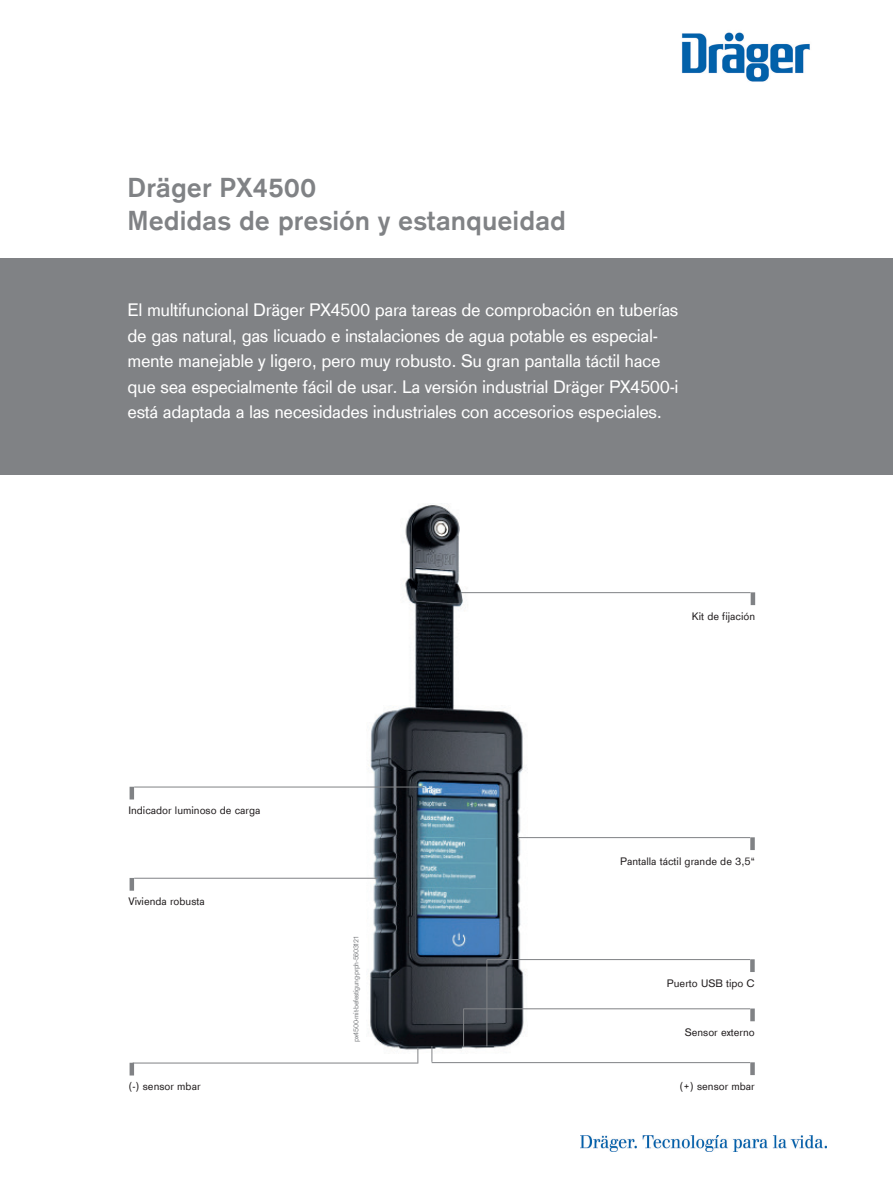
<style>
.page{position:relative;width:893px;height:1191px;background:#fff}
.page>*{position:absolute;margin:0;border:0;box-sizing:border-box;transform-origin:0 0}
.t1{font:700 28.5px/33px "Draeger San";color:#808285}
.t2{font:18.75px/25.5px "Draeger San";letter-spacing:-.02em;color:#fff}
.t3{font:11.25px "Draeger San";color:#231f20}
.t4{font:7.5px "Draeger San";letter-spacing:-.05em;color:#808285}
</style>
<div class="page">
<img style="left:580px;top:1135px;width:246px;height:16px">
<img style="left:300px;top:503px;width:343px;height:551px">
<div style="left:0;top:258px;width:893px;height:217px;background:#808285"></div>
<hr style="left:130px;top:878px;width:4px;height:12px;background:#808285">
<hr style="left:134px;top:878px;width:243px;height:1px;background:#808285">
<hr style="left:751px;top:592px;width:4px;height:13px;background:#808285">
<hr style="left:461px;top:592px;width:290px;height:1px;background:#808285">
<hr style="left:130px;top:786px;width:4px;height:13px;background:#808285">
<hr style="left:134px;top:786px;width:289px;height:1px;background:#808285">
<svg style="left:418px;top:1047px;width:1px;height:16px"></svg>
<img style="left:681px;top:32px;width:129px;height:50px">
<div style="left:750px;top:837px;width:5px;height:13px;background:#808285"></div>
<hr style="left:518px;top:837px;width:232px;height:1px;background:#808285">
<div style="left:750px;top:1062px;width:5px;height:13px;background:#808285"></div>
<hr style="left:432px;top:1062px;width:318px;height:1px;background:#808285">
<div style="left:750px;top:1008px;width:5px;height:13px;background:#808285"></div>
<hr style="left:463px;top:1008px;width:287px;height:1px;background:#808285">
<hr style="left:463px;top:1009px;width:1px;height:37px;background:#808285">
<hr style="left:130px;top:1062px;width:4px;height:13px;background:#808285">
<hr style="left:133px;top:1062px;width:285px;height:1px;background:#808285">
<svg style="left:432px;top:1046px;width:1px;height:15px"></svg>
<div style="left:750px;top:959px;width:5px;height:13px;background:#808285"></div>
<hr style="left:487px;top:959px;width:263px;height:1px;background:#808285">
<hr style="left:487px;top:959px;width:1px;height:87px;background:#808285">
<h1 class="t1" style="left:128px;top:169px;width:440px">Dräger PX4500<br>Medidas de presión y estanqueidad</h1>
<p class="t2" style="left:128px;top:296px;width:553px">El multifuncional Dräger PX4500 para tareas de comprobación en tuberías de gas natural, gas licuado e instalaciones de agua potable es especial&shy;mente manejable y ligero, pero muy robusto. Su gran pantalla táctil hace que sea especialmente fácil de usar. La versión industrial Dräger PX4500-i está adaptada a las necesidades industriales con accesorios especiales.</p>
<p class="t3" style="left:128px;top:802px;width:134px">Indicador luminoso de carga</p>
<p class="t3" style="left:692px;top:608px;width:65px">Kit de fijación</p>
<p class="t3" style="left:128px;top:893px;width:78px">Vivienda robusta</p>
<p class="t3" style="left:128px;top:1078px;width:74px">(-) sensor mbar</p>
<p class="t4" style="left:351px;top:1041px;width:107px;rotate:-90deg">px4500-mit-befestigung-prph-5603121</p>
<p class="t3" style="left:620px;top:853px;width:136px">Pantalla táctil grande de 3,5“</p>
<p class="t3" style="left:667px;top:975px;width:89px">Puerto USB tipo C</p>
<p class="t3" style="left:685px;top:1024px;width:72px">Sensor externo</p>
<p class="t3" style="left:679px;top:1078px;width:77px">(+) sensor mbar</p>
</div>
